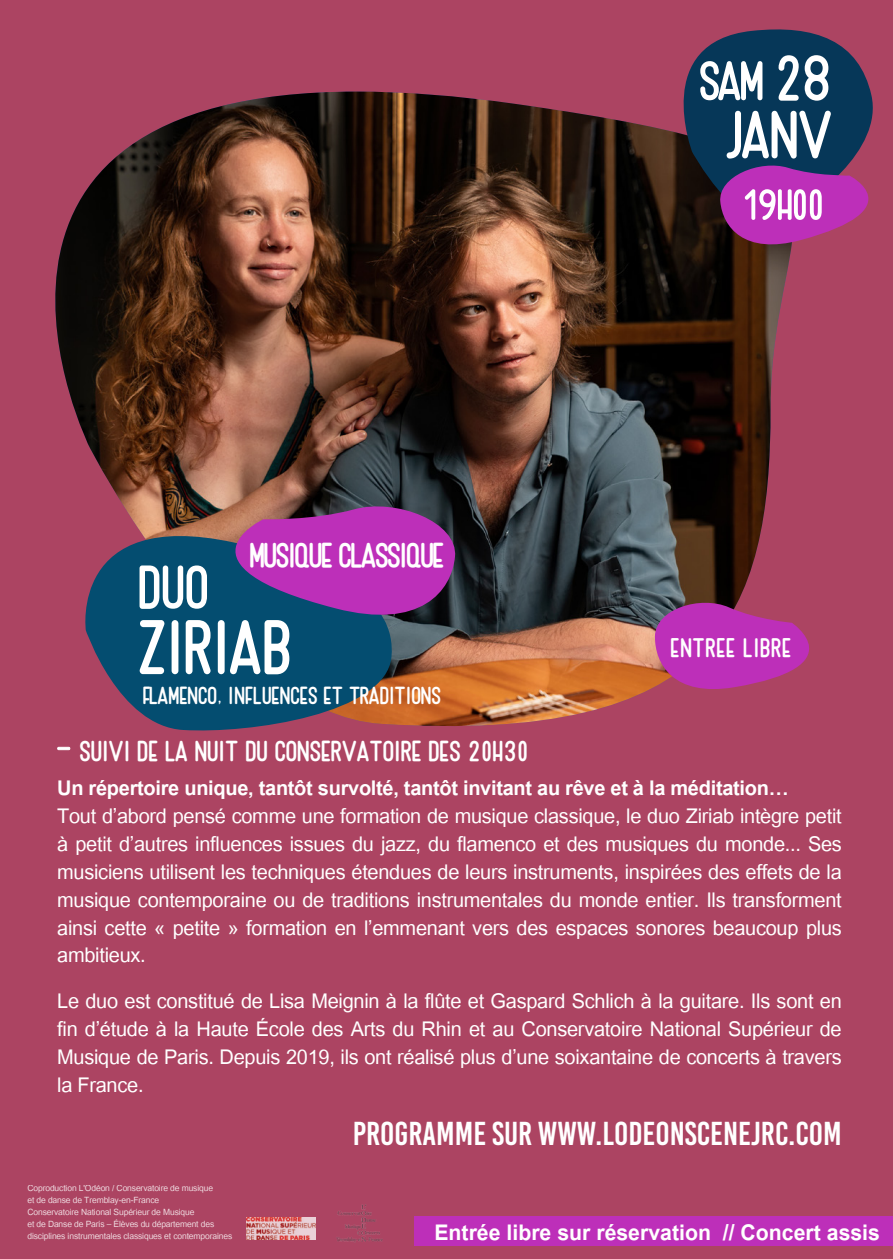
<style>
.page{position:relative;width:893px;height:1259px;background:#ac4462}
.page>*{position:absolute;margin:0;border:0;box-sizing:border-box;transform-origin:0 0}
.t1{font:105.3px "Plant";color:#fff}
.t2{font:92.7px "Plant";color:#fff}
.t3{font:84.3px "Plant";color:#fff}
.t4{font:76.2px "Plant";color:#fff}
.t5{font:59.7px "Plant";letter-spacing:-.03em;color:#fff}
.t6{font:48.3px "Plant";letter-spacing:-.03em;color:#fff}
.t7{font:40.2px "Plant";color:#fff}
.t8{font:37.2px "Plant";letter-spacing:.02em;color:#fff}
.t9{font:33.9px "Plant";color:#fff}
.t10{font:33px "Bebas Kai";color:#fff}
.t11{font:700 30px "Utsaah";color:#fff}
.t12{font:28.2px/27.9px "Utsaah";letter-spacing:-.01em;color:#fff;text-align:justify}
.t13{font:700 28.2px "Utsaah";letter-spacing:-.01em;color:#fff}
.t14{font:12px/12px "Utsaah";letter-spacing:-.01em;color:#fff}
.s1{font-size:52.5px}
.s2{font-size:88.5px}
</style>
<div class="page">
<div style="left:415px;top:1216px;width:478px;height:30px;background:#bd2fb9"></div>
<img style="left:336px;top:1204px;width:47px;height:39px">
<img style="left:247px;top:1217px;width:69px;height:22px">
<img style="left:55px;top:92px;width:735px;height:634px">
<svg style="left:70px;top:507px;width:326px;height:224px;fill:#044d70"></svg>
<svg style="left:650px;top:29px;width:223px;height:203px;fill:#063758"></svg>
<svg style="left:718px;top:159px;width:155px;height:96px"></svg>
<svg style="left:166px;top:498px;width:292px;height:132px;background:#6f3e86"></svg>
<svg style="left:655px;top:595px;width:154px;height:102px"></svg>
<p class="t6" style="left:249px;top:521px;width:196px">Musique classique</p>
<p class="t3" style="left:138px;top:527px;width:72px">DUO</p>
<p class="t1" style="left:138px;top:572px;width:155px">Ziriab</p>
<p class="t9" style="left:143px;top:671px;width:300px">FLAMENCO, influences et traditions</p>
<p class="t7" style="left:55px;top:722px;width:475px"><span class="s1">-</span> suivi de la NUIT DU CONSERVATOIRE Dès 20h30</p>
<p class="t4" style="left:699px;top:27px;width:135px">SAM <span class="s2">28</span></p>
<p class="t2" style="left:727px;top:69px;width:108px">JANV</p>
<p class="t5" style="left:742px;top:162px;width:84px">19H00</p>
<p class="t8" style="left:670px;top:621px;width:122px">ENTREE LIBRE</p>
<p class="t13" style="left:57px;top:772px;width:733px">Un répertoire unique, tantôt survolté, tantôt invitant au rêve et à la méditation…</p>
<p class="t12" style="left:57px;top:803px;width:786px">Tout d’abord pensé comme une formation de musique classique, le duo Ziriab intègre petit à petit d’autres influences issues du jazz, du flamenco et des musiques du monde... Ses musiciens utilisent les techniques étendues de leurs instruments, inspirées des effets de la musique contemporaine ou de traditions instrumentales du monde entier. Ils transforment ainsi cette « petite » formation en l’emmenant vers des espaces sonores beaucoup plus ambitieux.</p>
<p class="t12" style="left:57px;top:988px;width:786px">Le duo est constitué de Lisa Meignin à la flûte et Gaspard Schlich à la guitare. Ils sont en fin d’étude à la Haute École des Arts du Rhin et au Conservatoire National Supérieur de Musique de Paris. Depuis 2019, ils ont réalisé plus d’une soixantaine de concerts à travers la France.</p>
<p class="t14" style="left:27px;top:1182px;width:206px">Coproduction L'Odéon / Conservatoire de musique<br>et de danse de Tremblay-en-France<br>Conservatoire National Supérieur de Musique<br>et de Danse de Paris – Élèves du département des disciplines instrumentales classiques et contemporaines</p>
<p class="t10" style="left:353px;top:1116px;width:491px">PROGRAMME SUR WWW.LODEONSCENEJRC.COM</p>
<p class="t11" style="left:434px;top:1215px;width:447px">Entrée libre sur réservation // Concert assis</p>
</div>
